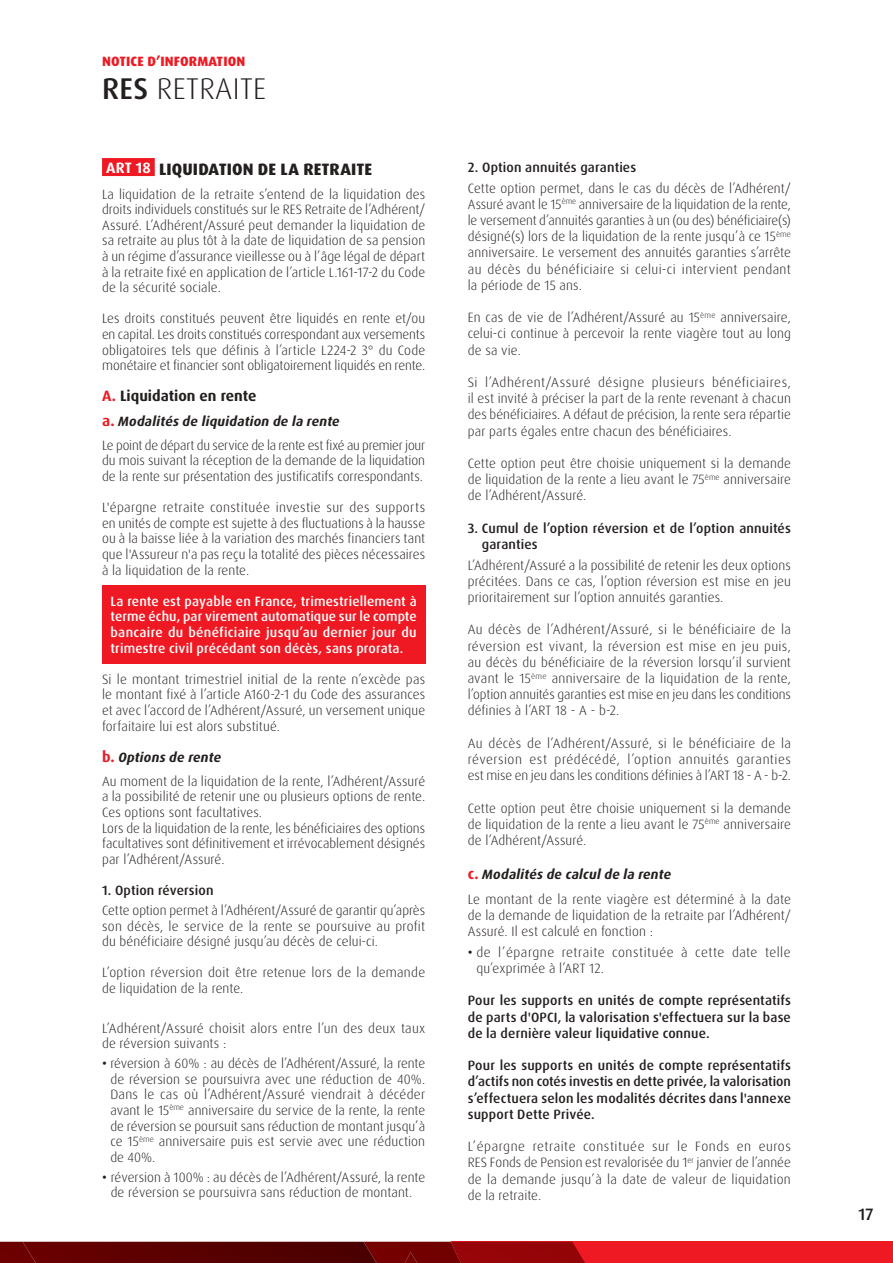
<style>
.page{position:relative;width:893px;height:1263px;background:#fff}
.page>*{position:absolute;margin:0;border:0;box-sizing:border-box;transform-origin:0 0}
.t1{font:300 30px "Dax OT";letter-spacing:.01em;color:#241f1f}
.t2{font:800 16.5px "Dax OT";letter-spacing:.005em;color:#241f1f}
.t3{font:500 16.5px "Dax OT";color:#241f1f}
.t4{font:700 15px "Dax OT";color:#241f1f}
.t5{font:300 13.5px/15.6px "Dax OT";letter-spacing:.005em;color:#241f1f;text-align:justify}
.t6{font:500 13.5px/16.2px "Dax OT";letter-spacing:.01em;color:#241f1f;text-align:justify}
.t7{font:500 13.5px/15.6px "Dax OT";letter-spacing:.01em;color:#fff;text-align:justify}
.t8{font:300 13.5px/24.2px "Dax OT";letter-spacing:-.015em;color:#241f1f}
.t9{font:300 13.5px/16.2px "Dax OT";letter-spacing:.03em;color:#241f1f}
.t10{font:800 13.5px "Dax OT";letter-spacing:.01em;color:#ef1923}
.s1{font-weight:500}
.s2{font-weight:700;font-size:15px;color:#fff}
.s3{color:#ef1923}
.s4{font-weight:700;font-size:15px;color:#ef1923}
.s5{font-weight:700;font-style:italic}
</style>
<div class="page">
<svg style="left:121px;top:1242px;width:772px;height:21px;background:#a00b0f"></svg>
<div style="left:36px;top:1242px;width:85px;height:21px;background:#650000"></div>
<img style="left:0;top:1242px;width:36px;height:21px">
<div style="left:102px;top:158px;width:53px;height:18px;background:#ef1923"></div>
<div style="left:102px;top:586px;width:323px;height:78px;background:#ef1923"></div>
<p class="t10" style="left:102px;top:52px;width:145px">NOTICE D’INFORMATION</p>
<h1 class="t1" style="left:102px;top:70px;width:165px"><span class="s1">RES</span> RETRAITE</h1>
<p class="t2" style="left:106px;top:158px;width:267px"><span class="s2">ART 18</span> LIQUIDATION DE LA RETRAITE</p>
<p class="t5" style="left:102px;top:186px;width:325px">La liquidation de la retraite s’entend de la liquidation des droits individuels constitués sur le RES Retraite de l’Adhérent/ Assuré. L’Adhérent/Assuré peut demander la liquidation de sa retraite au plus tôt à la date de liquidation de sa pension à un régime d’assurance vieillesse ou à l’âge légal de départ à la retraite fixé en application de l’article L.161-17-2 du Code de la sécurité sociale.</p>
<p class="t5" style="left:102px;top:311px;width:325px">Les droits constitués peuvent être liquidés en rente et/ou en capital. Les droits constitués correspondant aux versements obligatoires tels que définis à l’article L224-2 3° du Code monétaire et financier sont obligatoirement liquidés en rente.</p>
<p class="t4" style="left:102px;top:387px;width:156px"><span class="s3">A.</span> Liquidation en rente</p>
<p class="t8" style="left:102px;top:409px;width:325px"><span class="s4">a.</span> <span class="s5">Modalités de liquidation de la rente<br></span>Le point de départ du service de la rente est fixé au premier jour</p>
<p class="t5" style="left:102px;top:453px;width:325px">du mois suivant la réception de la demande de la liquidation de la rente sur présentation des justificatifs correspondants.</p>
<p class="t5" style="left:102px;top:500px;width:325px">L'épargne retraite constituée investie sur des supports en unités de compte est sujette à des fluctuations à la hausse ou à la baisse liée à la variation des marchés financiers tant que l'Assureur n'a pas reçu la totalité des pièces nécessaires à la liquidation de la rente.</p>
<p class="t7" style="left:111px;top:593px;width:308px">La rente est payable en France, trimestriellement à terme échu, par virement automatique sur le compte bancaire du bénéficiaire jusqu’au dernier jour du trimestre civil précédant son décès, sans prorata.</p>
<p class="t5" style="left:102px;top:671px;width:325px">Si le montant trimestriel initial de la rente n’excède pas le montant fixé à l’article A160-2-1 du Code des assurances et avec l’accord de l’Adhérent/Assuré, un versement unique forfaitaire lui est alors substitué.</p>
<p class="t5" style="left:102px;top:745px;width:325px;line-height:24.2px"><span class="s4">b.</span> <span class="s5">Options de rente<br></span>Au moment de la liquidation de la rente, l’Adhérent/Assuré</p>
<p class="t5" style="left:102px;top:789px;width:325px;text-align:left">a la possibilité de retenir une ou plusieurs options de rente.<br>Ces options sont facultatives.<br>Lors de la liquidation de la rente, les bénéficiaires des options facultatives sont définitivement et irrévocablement désignés par l’Adhérent/Assuré.</p>
<p class="t6" style="left:102px;top:882px;width:113px">1. Option réversion</p>
<p class="t5" style="left:102px;top:902px;width:325px">Cette option permet à l’Adhérent/Assuré de garantir qu’après son décès, le service de la rente se poursuive au profit du bénéficiaire désigné jusqu’au décès de celui-ci.</p>
<p class="t5" style="left:102px;top:965px;width:325px">L’option réversion doit être retenue lors de la demande de liquidation de la rente.</p>
<p class="t5" style="left:102px;top:1020px;width:325px">L’Adhérent/Assuré choisit alors entre l’un des deux taux de réversion suivants :</p>
<p class="t5" style="left:110px;top:1056px;width:316px;text-indent:-8px"><span class="s1">•</span> réversion à 60% : au décès de l’Adhérent/Assuré, la rente de réversion se poursuivra avec une réduction de 40%.<br>Dans le cas où l’Adhérent/Assuré viendrait à décéder avant le 15<sup>ème</sup> anniversaire du service de la rente, la rente de réversion se poursuit sans réduction de montant jusqu’à ce 15<sup>ème</sup> anniversaire puis est servie avec une réduction de 40%.</p>
<p class="t5" style="left:102px;top:1169px;width:325px;text-align:center"><span class="s1">•</span> réversion à 100% : au décès de l’Adhérent/Assuré, la rente de réversion se poursuivra sans réduction de montant.</p>
<p class="t6" style="left:468px;top:160px;width:170px">2. Option annuités garanties</p>
<p class="t5" style="left:468px;top:180px;width:325px;line-height:16.2px">Cette option permet, dans le cas du décès de l’Adhérent/ Assuré avant le 15<sup>ème</sup> anniversaire de la liquidation de la rente, le versement d’annuités garanties à un (ou des) bénéficiaire(s) désigné(s) lors de la liquidation de la rente jusqu’à ce 15<sup>ème </sup>anniversaire. Le versement des annuités garanties s’arrête au décès du bénéficiaire si celui-ci intervient pendant la période de 15 ans.</p>
<p class="t5" style="left:468px;top:310px;width:325px;line-height:16.2px">En cas de vie de l’Adhérent/Assuré au 15<sup>ème</sup> anniversaire, celui-ci continue à percevoir la rente viagère tout au long de sa vie.</p>
<p class="t5" style="left:468px;top:374px;width:325px;line-height:16.2px">Si l’Adhérent/Assuré désigne plusieurs bénéficiaires, il est invité à préciser la part de la rente revenant à chacun des bénéficiaires. A défaut de précision, la rente sera répartie par parts égales entre chacun des bénéficiaires.</p>
<p class="t5" style="left:468px;top:455px;width:325px;line-height:16.2px">Cette option peut être choisie uniquement si la demande de liquidation de la rente a lieu avant le 75<sup>ème</sup> anniversaire de l’Adhérent/Assuré.</p>
<p class="t6" style="left:482px;top:520px;width:311px;text-indent:-14px">3. Cumul de l’option réversion et de l’option annuités garanties</p>
<p class="t5" style="left:468px;top:557px;width:325px;line-height:16.2px">L’Adhérent/Assuré a la possibilité de retenir les deux options précitées. Dans ce cas, l’option réversion est mise en jeu prioritairement sur l’option annuités garanties.</p>
<p class="t5" style="left:468px;top:622px;width:325px;line-height:16.2px">Au décès de l’Adhérent/Assuré, si le bénéficiaire de la réversion est vivant, la réversion est mise en jeu puis, au décès du bénéficiaire de la réversion lorsqu’il survient avant le 15<sup>ème</sup> anniversaire de la liquidation de la rente, l’option annuités garanties est mise en jeu dans les conditions définies à l’ART 18 - A - b-2.</p>
<p class="t5" style="left:468px;top:735px;width:325px;line-height:16.2px">Au décès de l’Adhérent/Assuré, si le bénéficiaire de la réversion est prédécédé, l’option annuités garanties est mise en jeu dans les conditions définies à l’ART 18 - A - b-2.</p>
<p class="t5" style="left:468px;top:800px;width:325px;line-height:16.2px">Cette option peut être choisie uniquement si la demande de liquidation de la rente a lieu avant le 75<sup>ème</sup> anniversaire de l’Adhérent/Assuré.</p>
<p class="t5" style="left:468px;top:862px;width:325px;line-height:24.8px"><span class="s4">c.</span> <span class="s5">Modalités de calcul de la rente<br></span>Le montant de la rente viagère est déterminé à la date</p>
<p class="t5" style="left:468px;top:907px;width:325px;line-height:16.2px">de la demande de liquidation de la retraite par l’Adhérent/<br>Assuré. Il est calculé en fonction :</p>
<p class="t9" style="left:476px;top:944px;width:316px;text-indent:-9px"><span class="s1">•</span> de l’épargne retraite constituée à cette date telle qu’exprimée à l’ART 12.</p>
<p class="t6" style="left:468px;top:993px;width:325px">Pour les supports en unités de compte représentatifs de parts d'OPCI, la valorisation s'effectuera sur la base de la dernière valeur liquidative connue.</p>
<p class="t6" style="left:468px;top:1057px;width:325px">Pour les supports en unités de compte représentatifs d’actifs non cotés investis en dette privée, la valorisation s’effectuera selon les modalités décrites dans l'annexe support Dette Privée.</p>
<p class="t5" style="left:468px;top:1138px;width:325px;line-height:16.2px">L’épargne retraite constituée sur le Fonds en euros RES Fonds de Pension est revalorisée du 1<sup>er</sup> janvier de l’année de la demande jusqu’à la date de valeur de liquidation de la retraite.</p>
<p class="t3" style="left:859px;top:1204px;width:16px">17</p>
</div>
